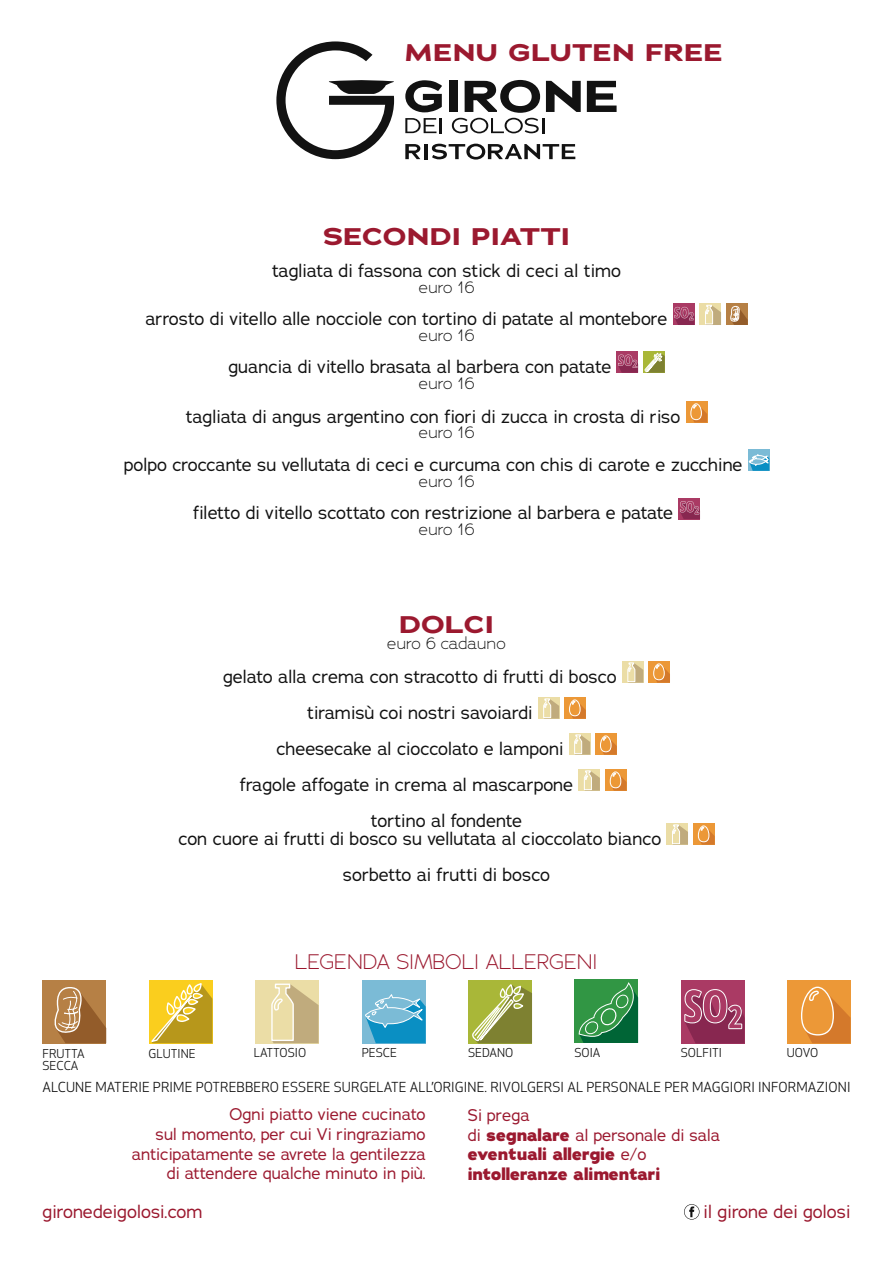
<style>
.page{position:relative;width:893px;height:1263px;background:#fff}
.page>*{position:absolute;margin:0;border:0;box-sizing:border-box;transform-origin:0 0}
.t1{font:700 24px "Adrianna Extended";letter-spacing:.015em;color:#9b192f}
.t2{font:300 21px "Adrianna";letter-spacing:.015em;color:#9b192f}
.t3{font:18px/36px "Adrianna";color:#121212}
.t4{font:18px "Adrianna";color:#9b192f}
.t5{font:16.5px/19.8px "Adrianna";color:#9b192f;text-align:right}
.t6{font:800 16.5px/19.8px "Adrianna";color:#9b192f}
.t7{font:300 16.5px "Adrianna";color:#121212}
.t8{font:13.5px "Apex New";letter-spacing:.01em;color:#121212}
.t9{font:12px/12px "Apex New";color:#121212}
.s1{font-weight:400}
</style>
<div class="page">
<svg style="left:276px;top:41px;width:118px;height:118px"></svg>
<svg style="left:405px;top:144px;width:15px;height:15px"></svg>
<hr style="left:425px;top:144px;width:3px;height:15px;background:#121212">
<svg style="left:432px;top:144px;width:143px;height:16px"></svg>
<svg style="left:405px;top:80px;width:37px;height:32px"></svg>
<div style="left:449px;top:81px;width:9px;height:31px;background:#121212"></div>
<svg style="left:587px;top:81px;width:30px;height:31px"></svg>
<svg style="left:405px;top:118px;width:37px;height:15px"></svg>
<svg style="left:452px;top:80px;width:129px;height:53px"></svg>
<div style="left:42px;top:980px;width:64px;height:63px;background:#b68045"></div>
<svg style="left:54px;top:987px;width:52px;height:56px"></svg>
<svg style="left:150px;top:980px;width:62px;height:63px;background:#ddbc37"></svg>
<div style="left:787px;top:980px;width:63px;height:63px;background:#ec9837"></div>
<svg style="left:801px;top:986px;width:49px;height:57px"></svg>
<div style="left:574px;top:980px;width:64px;height:63px;background:#319644"></div>
<svg style="left:578px;top:982px;width:60px;height:61px"></svg>
<div style="left:681px;top:980px;width:64px;height:63px;background:#aa3a64"></div>
<svg style="left:684px;top:989px;width:61px;height:54px"></svg>
<div style="left:468px;top:980px;width:64px;height:63px;background:#a9b738"></div>
<svg style="left:472px;top:984px;width:60px;height:59px"></svg>
<div style="left:362px;top:980px;width:64px;height:63px;background:#7bbbd6"></div>
<svg style="left:365px;top:994px;width:61px;height:49px"></svg>
<div style="left:255px;top:980px;width:64px;height:63px;background:#ebdda6"></div>
<svg style="left:271px;top:983px;width:48px;height:60px"></svg>
<svg style="left:684px;top:1204px;width:15px;height:15px"></svg>
<div style="left:673px;top:304px;width:21px;height:21px;background:#aa3a64"></div>
<svg style="left:674px;top:307px;width:20px;height:18px"></svg>
<div style="left:700px;top:304px;width:21px;height:21px;background:#ebdda6"></div>
<svg style="left:705px;top:305px;width:16px;height:20px"></svg>
<div style="left:726px;top:304px;width:22px;height:21px;background:#b68045"></div>
<svg style="left:730px;top:306px;width:18px;height:19px"></svg>
<div style="left:617px;top:351px;width:21px;height:22px;background:#aa3a64"></div>
<div style="left:643px;top:351px;width:22px;height:22px;background:#a9b738"></div>
<svg style="left:618px;top:353px;width:47px;height:20px"></svg>
<div style="left:686px;top:401px;width:21px;height:21px;background:#ec9837"></div>
<svg style="left:690px;top:403px;width:17px;height:19px"></svg>
<div style="left:748px;top:450px;width:21px;height:21px;background:#7bbbd6"></div>
<svg style="left:749px;top:454px;width:20px;height:17px"></svg>
<div style="left:679px;top:498px;width:21px;height:21px;background:#aa3a64"></div>
<svg style="left:680px;top:501px;width:20px;height:18px"></svg>
<div style="left:622px;top:661px;width:21px;height:22px;background:#ebdda6"></div>
<svg style="left:627px;top:662px;width:16px;height:21px"></svg>
<div style="left:649px;top:661px;width:21px;height:22px;background:#ec9837"></div>
<svg style="left:653px;top:663px;width:17px;height:20px"></svg>
<div style="left:538px;top:697px;width:21px;height:22px;background:#ebdda6"></div>
<svg style="left:543px;top:698px;width:16px;height:21px"></svg>
<div style="left:565px;top:697px;width:21px;height:22px;background:#ec9837"></div>
<svg style="left:569px;top:699px;width:17px;height:20px"></svg>
<div style="left:569px;top:733px;width:21px;height:22px;background:#ebdda6"></div>
<svg style="left:574px;top:734px;width:16px;height:21px"></svg>
<div style="left:595px;top:733px;width:22px;height:22px;background:#ec9837"></div>
<svg style="left:600px;top:735px;width:17px;height:20px"></svg>
<div style="left:579px;top:769px;width:21px;height:22px;background:#ebdda6"></div>
<svg style="left:584px;top:770px;width:16px;height:21px"></svg>
<div style="left:605px;top:769px;width:22px;height:22px;background:#ec9837"></div>
<svg style="left:610px;top:771px;width:17px;height:20px"></svg>
<div style="left:667px;top:823px;width:21px;height:22px;background:#ebdda6"></div>
<svg style="left:672px;top:824px;width:16px;height:21px"></svg>
<div style="left:693px;top:823px;width:22px;height:22px;background:#ec9837"></div>
<svg style="left:698px;top:825px;width:17px;height:20px"></svg>
<h1 class="t1" style="left:405px;top:37px;width:319px">MENU GLUTEN FREE</h1>
<h1 class="t1" style="left:323px;top:221px;width:248px">SECONDI PIATTI</h1>
<p class="t3" style="left:272px;top:252px;width:350px">tagliata di fassona con stick di ceci al timo</p>
<p class="t7" style="left:419px;top:277px;width:57px">euro 16</p>
<p class="t3" style="left:145px;top:300px;width:524px">arrosto di vitello alle nocciole con tortino di patate al montebore</p>
<p class="t7" style="left:419px;top:325px;width:57px">euro 16</p>
<p class="t3" style="left:228px;top:348px;width:385px">guancia di vitello brasata al barbera con patate</p>
<p class="t7" style="left:419px;top:373px;width:57px">euro 16</p>
<p class="t3" style="left:186px;top:398px;width:496px">tagliata di angus argentino con fiori di zucca in crosta di riso</p>
<p class="t7" style="left:419px;top:422px;width:57px">euro 16</p>
<p class="t3" style="left:124px;top:446px;width:620px">polpo croccante su vellutata di ceci e curcuma con chis di carote e zucchine</p>
<p class="t7" style="left:419px;top:471px;width:57px">euro 16</p>
<p class="t3" style="left:193px;top:494px;width:482px">filetto di vitello scottato con restrizione al barbera e patate</p>
<p class="t7" style="left:419px;top:519px;width:57px">euro 16</p>
<h1 class="t1" style="left:399px;top:609px;width:96px">DOLCI</h1>
<p class="t7" style="left:387px;top:633px;width:120px">euro 6 cadauno</p>
<p class="t3" style="left:223px;top:658px;width:395px">gelato alla crema con stracotto di frutti di bosco</p>
<p class="t3" style="left:307px;top:694px;width:227px">tiramisù coi nostri savoiardi</p>
<p class="t3" style="left:276px;top:730px;width:289px">cheesecake al cioccolato e lamponi</p>
<p class="t3" style="left:240px;top:766px;width:335px">fragole affogate in crema al mascarpone</p>
<p class="t3" style="left:371px;top:802px;width:153px">tortino al fondente</p>
<p class="t3" style="left:343px;top:820px;width:320px;text-indent:-164px">con cuore ai frutti di bosco su vellutata al cioccolato bianco sorbetto ai frutti di bosco</p>
<p class="t2" style="left:295px;top:949px;width:304px">LEGENDA SIMBOLI ALLERGENI</p>
<p class="t9" style="left:42px;top:1047px;width:44px">FRUTTA<br>SECCA</p>
<p class="t9" style="left:149px;top:1047px;width:49px">GLUTINE</p>
<p class="t9" style="left:254px;top:1047px;width:54px">LATTOSIO</p>
<p class="t9" style="left:362px;top:1047px;width:37px">PESCE</p>
<p class="t9" style="left:468px;top:1047px;width:47px">SEDANO</p>
<p class="t9" style="left:574px;top:1047px;width:27px">SOIA</p>
<p class="t9" style="left:681px;top:1047px;width:43px">SOLFITI</p>
<p class="t9" style="left:787px;top:1047px;width:33px">UOVO</p>
<p class="t8" style="left:43px;top:1079px;width:810px">ALCUNE MATERIE PRIME POTREBBERO ESSERE SURGELATE ALL’ORIGINE. RIVOLGERSI AL PERSONALE PER MAGGIORI INFORMAZIONI</p>
<p class="t6" style="left:468px;top:1105px;width:254px"><span class="s1">Si prega<br>di</span> segnalare <span class="s1">al personale di sala </span>eventuali allergie <span class="s1">e/o </span>intolleranze alimentari</p>
<p class="t5" style="left:132px;top:1104px;width:295px">Ogni piatto viene cucinato<br>sul momento, per cui Vi ringraziamo anticipatamente se avrete la gentilezza di attendere qualche minuto in più.</p>
<p class="t4" style="left:43px;top:1200px;width:162px">gironedeigolosi.com</p>
<p class="t4" style="left:704px;top:1200px;width:148px">il girone dei golosi</p>
</div>
